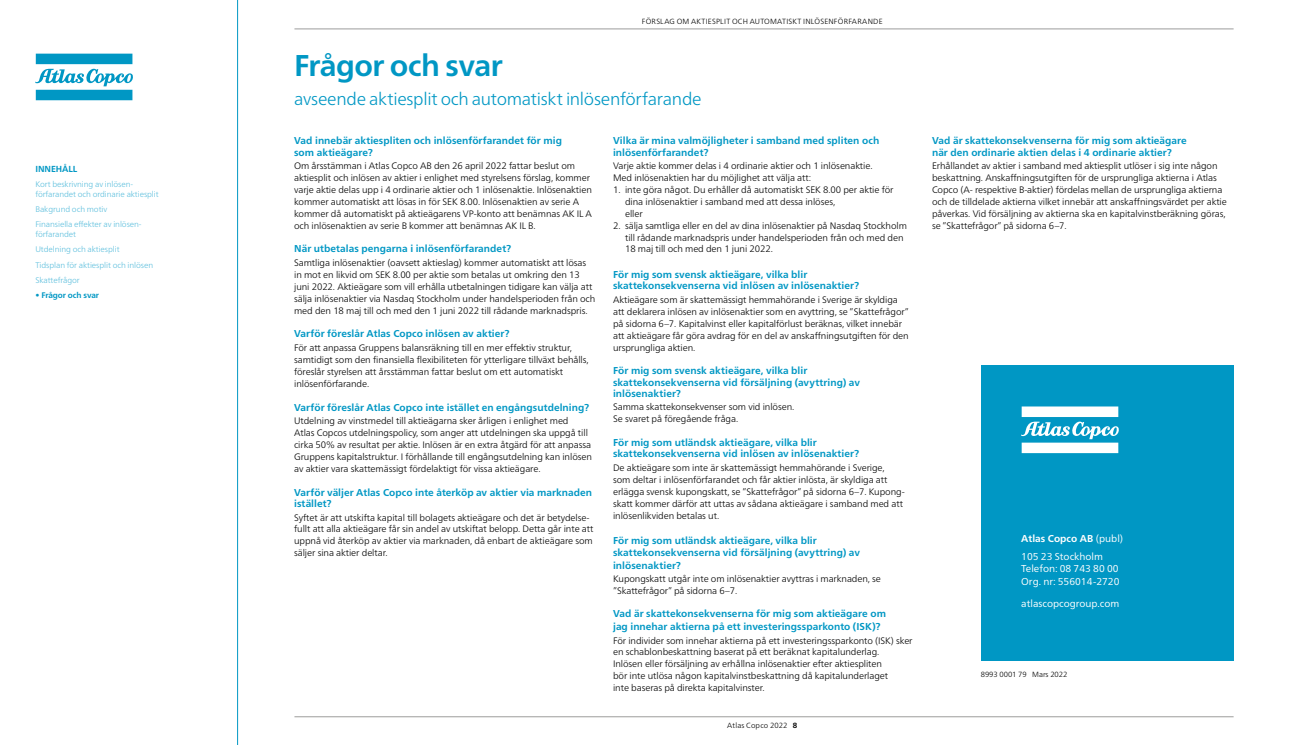
<style>
.page{position:relative;width:1290px;height:745px;background:#fff}
.page>*{position:absolute;margin:0;border:0;box-sizing:border-box;transform-origin:0 0}
.t1{font:700 30px "Neue Frutiger World";letter-spacing:-.015em;color:#0097c4}
.t2{font:300 17.5px "Neue Frutiger World";letter-spacing:-.02em;color:#0097c4}
.t3{font:700 10px/11.2px "Neue Frutiger World";letter-spacing:.005em;color:#0097c4}
.t4{font:10px/17.5px "Neue Frutiger World";color:#fff}
.t5{font:300 9.38px/11.9px "Neue Frutiger World";letter-spacing:-.01em;color:#000}
.t6{font:700 8.75px "Neue Frutiger World";letter-spacing:-.01em;color:#0097c4}
.t7{font:300 8.12px/15.1px "Neue Frutiger World";letter-spacing:-.01em;color:#5dbfdd}
.t8{font:700 8.12px "Neue Frutiger World";letter-spacing:-.01em;color:#0097c4}
.t9{font:300 7.5px "Neue Frutiger World";letter-spacing:.02em;color:#000}
.t10{font:300 7.5px "Neue Frutiger World";letter-spacing:-.01em;color:#000}
.s1{font-weight:700}
</style>
<div class="page">
<svg style="left:35px;top:54px;width:98px;height:46px"></svg>
<div style="left:981px;top:365px;width:252px;height:295px;background:#0097c4"></div>
<svg style="left:1021px;top:406px;width:98px;height:47px"></svg>
<hr style="left:237px;top:0;width:1px;height:744px;background:#0097c4">
<hr style="left:294px;top:716px;width:939px;height:1px;background:#9d9d9c">
<hr style="left:294px;top:29px;width:939px;height:1px;background:#9d9d9c">
<p class="t6" style="left:35px;top:161px;width:43px">INNEHÅLL</p>
<p class="t7" style="left:35px;top:179px;width:125px;line-height:10px">Kort beskrivning av inlösen&shy;förfarandet och ordinarie aktiesplit</p>
<p class="t7" style="left:35px;top:201px;width:108px">Bakgrund och motiv<br>Finansiella effekter av inlösen-</p>
<p class="t7" style="left:35px;top:227px;width:119px">förfarandet<br>Utdelning och aktiesplit<br>Tidsplan för aktiesplit och inlösen<br>Skattefrågor</p>
<p class="t8" style="left:35px;top:287px;width:65px">• Frågor och svar</p>
<p class="t9" style="left:642px;top:15px;width:242px">FÖRSLAG OM AKTIESPLIT OCH AUTOMATISKT INLÖSENFÖRFARANDE</p>
<h1 class="t1" style="left:294px;top:39px;width:210px">Frågor och svar</h1>
<h2 class="t2" style="left:294px;top:85px;width:409px">avseende aktiesplit och automatiskt inlösenförfarande</h2>
<p class="t3" style="left:294px;top:135px;width:269px">Vad innebär aktiespliten och inlösenförfarandet för mig som aktieägare?</p>
<p class="t5" style="left:294px;top:160px;width:299px">Om årsstämman i Atlas Copco AB den 26 april 2022 fattar beslut om aktiesplit och inlösen av aktier i enlighet med styrelsens förslag, kommer varje aktie delas upp i 4 ordinarie aktier och 1 inlösenaktie. Inlösenaktien kommer automatiskt att lösas in för SEK 8.00. Inlösenaktien av serie A kommer då automatiskt på aktieägarens VP-konto att benämnas AK IL A och inlösenaktien av serie B kommer att benämnas AK IL B.</p>
<p class="t3" style="left:294px;top:243px;width:218px">När utbetalas pengarna i inlösenförfarandet?</p>
<p class="t5" style="left:294px;top:257px;width:303px">Samtliga inlösenaktier (oavsett aktieslag) kommer automatiskt att lösas in mot en likvid om SEK 8.00 per aktie som betalas ut omkring den 13 juni 2022. Aktieägare som vill erhålla utbetalningen tidigare kan välja att sälja inlösenaktier via Nasdaq Stockholm under handelsperioden från och med den 18 maj till och med den 1 juni 2022 till rådande marknadspris.</p>
<p class="t3" style="left:294px;top:328px;width:217px">Varför föreslår Atlas Copco inlösen av aktier?</p>
<p class="t5" style="left:294px;top:342px;width:296px">För att anpassa Gruppens balansräkning till en mer effektiv struktur, samtidigt som den finansiella flexibiliteten för ytterligare tillväxt behålls, föreslår styrelsen att årsstämman fattar beslut om ett automatiskt inlösenförfarande.</p>
<p class="t3" style="left:294px;top:401px;width:296px">Varför föreslår Atlas Copco inte istället en engångsutdelning?</p>
<p class="t5" style="left:294px;top:415px;width:299px">Utdelning av vinstmedel till aktieägarna sker årligen i enlighet med<br>Atlas Copcos utdelningspolicy, som anger att utdelningen ska uppgå till cirka 50% av resultat per aktie. Inlösen är en extra åtgärd för att anpassa Gruppens kapitalstruktur. I förhållande till engångsutdelning kan inlösen av aktier vara skattemässigt fördelaktigt för vissa aktieägare.</p>
<p class="t3" style="left:294px;top:486px;width:299px">Varför väljer Atlas Copco inte återköp av aktier via marknaden istället?</p>
<p class="t5" style="left:294px;top:511px;width:301px">Syftet är att utskifta kapital till bolagets aktieägare och det är betydelse&shy;fullt att alla aktieägare får sin andel av utskiftat belopp. Detta går inte att uppnå vid återköp av aktier via marknaden, då enbart de aktieägare som säljer sina aktier deltar.</p>
<p class="t3" style="left:613px;top:135px;width:268px">Vilka är mina valmöjligheter i samband med spliten och inlösenförfarandet?</p>
<p class="t5" style="left:613px;top:160px;width:261px">Varje aktie kommer delas i 4 ordinarie aktier och 1 inlösenaktie.<br>Med inlösenaktien har du möjlighet att välja att:</p>
<p class="t5" style="left:625px;top:184px;width:270px;text-indent:-12px">1. inte göra något. Du erhåller då automatiskt SEK 8.00 per aktie för dina inlösenaktier i samband med att dessa inlöses,<br>eller</p>
<p class="t5" style="left:625px;top:219px;width:283px;text-indent:-12px">2. sälja samtliga eller en del av dina inlösenaktier på Nasdaq Stockholm till rådande marknadspris under handelsperioden från och med den<br>18 maj till och med den 1 juni 2022.</p>
<p class="t3" style="left:613px;top:268px;width:248px">För mig som svensk aktieägare, vilka blir skattekonsekvenserna vid inlösen av inlösenaktier?</p>
<p class="t5" style="left:613px;top:293px;width:297px">Aktieägare som är skattemässigt hemmahörande i Sverige är skyldiga att deklarera inlösen av inlösenaktier som en avyttring, se ”Skattefrågor” på sidorna 6–7. Kapitalvinst eller kapitalförlust beräknas, vilket innebär att aktieägare får göra avdrag för en del av anskaffningsutgiften för den ursprungliga aktien.</p>
<p class="t3" style="left:613px;top:365px;width:248px">För mig som svensk aktieägare, vilka blir skattekonsekvenserna vid försäljning (avyttring) av inlösenaktier?</p>
<p class="t5" style="left:613px;top:401px;width:183px">Samma skattekonsekvenser som vid inlösen.<br>Se svaret på föregående fråga.</p>
<p class="t3" style="left:613px;top:436px;width:248px">För mig som utländsk aktieägare, vilka blir skattekonsekvenserna vid inlösen av inlösenaktier?</p>
<p class="t5" style="left:613px;top:461px;width:292px">De aktieägare som inte är skattemässigt hemmahörande i Sverige, som deltar i inlösenförfarandet och får aktier inlösta, är skyldiga att erlägga svensk kupongskatt, se ”Skattefrågor” på sidorna 6–7. Kupong&shy;skatt kommer därför att uttas av sådana aktieägare i samband med att inlösenlikviden betalas ut.</p>
<p class="t3" style="left:613px;top:533px;width:248px;line-height:12.5px">För mig som utländsk aktieägare, vilka blir skattekonsekvenserna vid försäljning (avyttring) av inlösenaktier?</p>
<p class="t5" style="left:613px;top:572px;width:269px">Kupongskatt utgår inte om inlösenaktier avyttras i marknaden, se ”Skattefrågor” på sidorna 6–7.</p>
<p class="t3" style="left:613px;top:607px;width:274px;line-height:12.5px">Vad är skattekonsekvenserna för mig som aktieägare om jag innehar aktierna på ett investeringssparkonto (ISK)?</p>
<p class="t5" style="left:613px;top:634px;width:301px">För individer som innehar aktierna på ett investeringssparkonto (ISK) sker en schablonbeskattning baserat på ett beräknat kapitalunderlag.<br>Inlösen eller försäljning av erhållna inlösenaktier efter aktiespliten<br>bör inte utlösa någon kapitalvinstbeskattning då kapitalunderlaget<br>inte baseras på direkta kapitalvinster.</p>
<p class="t9" style="left:727px;top:718px;width:71px">Atlas Copco 2022 <span class="s1">8</span></p>
<p class="t3" style="left:932px;top:135px;width:256px">Vad är skattekonsekvenserna för mig som aktieägare när den ordinarie aktien delas i 4 ordinarie aktier?</p>
<p class="t5" style="left:932px;top:160px;width:296px">Erhållandet av aktier i samband med aktiesplit utlöser i sig inte någon beskattning. Anskaffningsutgiften för de ursprungliga aktierna i Atlas Copco (A- respektive B-aktier) fördelas mellan de ursprungliga aktierna och de tilldelade aktierna vilket innebär att anskaffningsvärdet per aktie påverkas. Vid försäljning av aktierna ska en kapitalvinstberäkning göras, se ”Skattefrågor” på sidorna 6–7.</p>
<p class="t4" style="left:1021px;top:529px;width:104px"><span class="s1">Atlas Copco AB</span> (publ)<br>105 23 Stockholm</p>
<p class="t4" style="left:1021px;top:562px;width:100px;line-height:12.5px">Telefon: 08 743 80 00<br>Org. nr: 556014-2720</p>
<p class="t4" style="left:1021px;top:594px;width:100px">atlascopcogroup.com</p>
<p class="t10" style="left:981px;top:667px;width:88px">8993 0001 79 Mars 2022</p>
</div>
